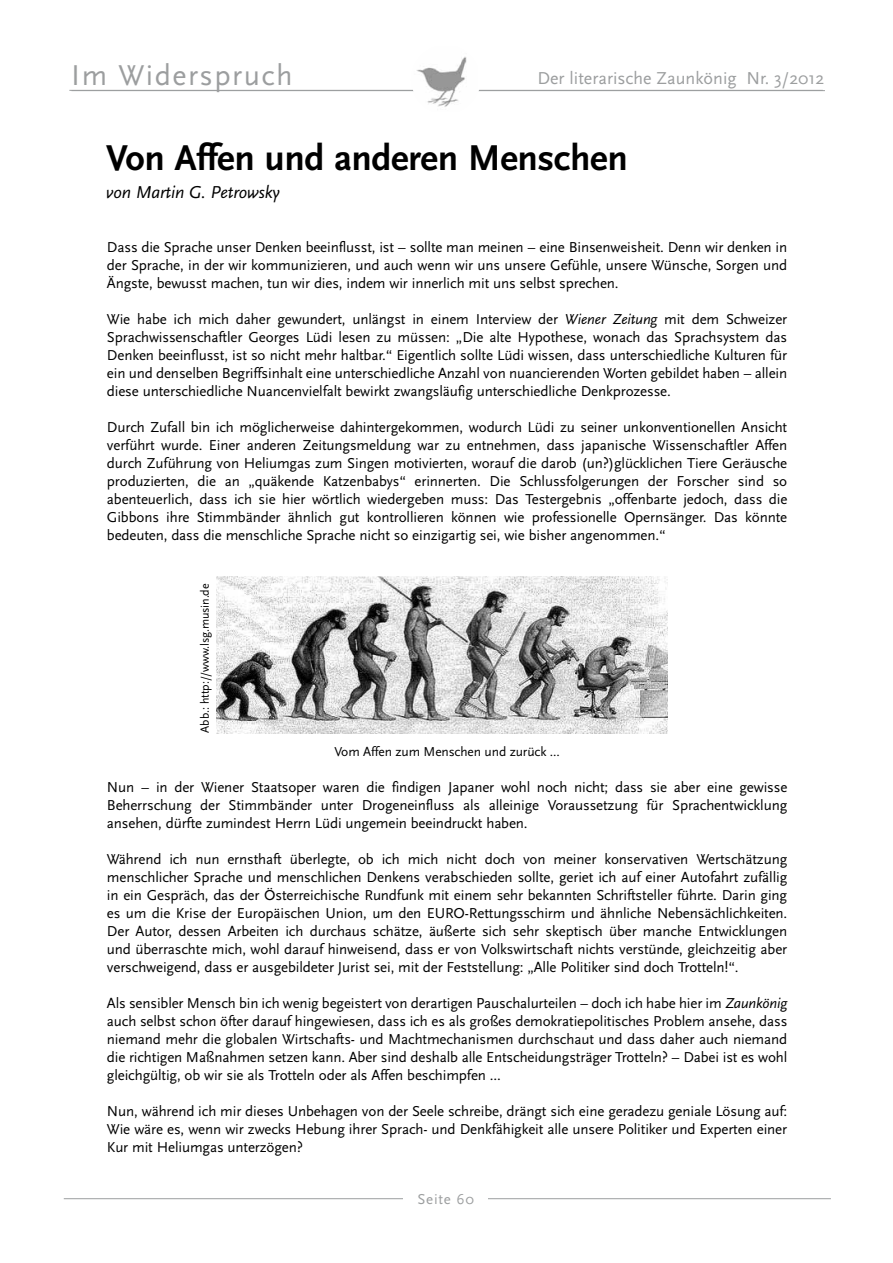
<style>
.page{position:relative;width:893px;height:1263px;background:#fff}
.page>*{position:absolute;margin:0;border:0;box-sizing:border-box;transform-origin:0 0}
.t1{font:700 37.5px "Scala Sans";letter-spacing:-.01em;color:#000}
.t2{font:30px "Scala Sans";letter-spacing:.05em;color:#9c9e9f}
.t3{font:18px "Scala Sans";color:#9c9e9f}
.t4{font:italic 18px "Scala Sans";letter-spacing:-.01em;color:#000}
.t5{font:15px/18px "Scala Sans";letter-spacing:-.01em;color:#000;text-align:justify}
.t6{font:15px "Scala Sans";letter-spacing:.05em;color:#9c9e9f}
.t7{font:13.5px "Scala Sans";letter-spacing:-.01em;color:#000}
.t8{font:12px "Scala Sans";letter-spacing:-.01em;color:#000}
.s1{font-style:italic}
</style>
<div class="page">
<hr style="left:69px;top:90px;width:754px;height:1px;background:#9c9e9f">
<img style="left:217px;top:576px;width:451px;height:157px">
<hr style="left:72px;top:90px;width:753px;height:1px;background:#9c9e9f">
<img style="left:412px;top:57px;width:65px;height:50px">
<div style="left:412px;top:45px;width:68px;height:69px;border:1px solid #fff;border-radius:50%"></div>
<hr style="left:64px;top:1198px;width:767px;height:1px;background:#9c9e9f">
<div style="left:404px;top:1191px;width:84px;height:26px;background:#fff"></div>
<h2 class="t2" style="left:71px;top:58px;width:223px">Im Widerspruch</h2>
<p class="t3" style="left:537px;top:68px;width:289px">Der literarische Zaunkönig Nr. 3/2012</p>
<h1 class="t1" style="left:106px;top:138px;width:523px">Von Affen und anderen Menschen</h1>
<p class="t4" style="left:106px;top:182px;width:175px">von Martin G. Petrowsky</p>
<p class="t5" style="left:107px;top:238px;width:682px">Dass die Sprache unser Denken beeinflusst, ist – sollte man meinen – eine Binsenweisheit. Denn wir denken in der Sprache, in der wir kommunizieren, und auch wenn wir uns unsere Gefühle, unsere Wünsche, Sorgen und Ängste, bewusst machen, tun wir dies, indem wir innerlich mit uns selbst sprechen.</p>
<p class="t5" style="left:107px;top:310px;width:682px">Wie habe ich mich daher gewundert, unlängst in einem Interview der <span class="s1">Wiener Zeitung</span> mit dem Schweizer Sprachwissenschaftler Georges Lüdi lesen zu müssen: „Die alte Hypothese, wonach das Sprachsystem das Denken beeinflusst, ist so nicht mehr haltbar.“ Eigentlich sollte Lüdi wissen, dass unterschiedliche Kulturen für ein und denselben Begriffsinhalt eine unterschiedliche Anzahl von nuancierenden Worten gebildet haben – allein diese unterschiedliche Nuancenvielfalt bewirkt zwangsläufig unterschiedliche Denkprozesse.</p>
<p class="t5" style="left:107px;top:418px;width:682px">Durch Zufall bin ich möglicherweise dahintergekommen, wodurch Lüdi zu seiner unkonventionellen Ansicht verführt wurde. Einer anderen Zeitungsmeldung war zu entnehmen, dass japanische Wissenschaftler Affen durch Zuführung von Heliumgas zum Singen motivierten, worauf die darob (un?)glücklichen Tiere Geräusche produzierten, die an „quäkende Katzenbabys“ erinnerten. Die Schlussfolgerungen der Forscher sind so abenteuerlich, dass ich sie hier wörtlich wiedergeben muss: Das Testergebnis „offenbarte jedoch, dass die Gibbons ihre Stimmbänder ähnlich gut kontrollieren können wie professionelle Opernsänger. Das könnte bedeuten, dass die menschliche Sprache nicht so einzigartig sei, wie bisher angenommen.“</p>
<p class="t8" style="left:198px;top:732px;width:151px;rotate:-90deg">Abb.: http://www.lsg.musin.de</p>
<p class="t7" style="left:334px;top:744px;width:227px">Vom Affen zum Menschen und zurück ...</p>
<p class="t5" style="left:107px;top:778px;width:682px">Nun – in der Wiener Staatsoper waren die findigen Japaner wohl noch nicht; dass sie aber eine gewisse Beherrschung der Stimmbänder unter Drogeneinfluss als alleinige Voraussetzung für Sprachentwicklung ansehen, dürfte zumindest Herrn Lüdi ungemein beeindruckt haben.</p>
<p class="t5" style="left:107px;top:850px;width:682px">Während ich nun ernsthaft überlegte, ob ich mich nicht doch von meiner konservativen Wertschätzung menschlicher Sprache und menschlichen Denkens verabschieden sollte, geriet ich auf einer Autofahrt zufällig in ein Gespräch, das der Österreichische Rundfunk mit einem sehr bekannten Schriftsteller führte. Darin ging es um die Krise der Europäischen Union, um den EURO-Rettungsschirm und ähnliche Nebensächlichkeiten.<br>Der Autor, dessen Arbeiten ich durchaus schätze, äußerte sich sehr skeptisch über manche Entwicklungen und überraschte mich, wohl darauf hinweisend, dass er von Volkswirtschaft nichts verstünde, gleichzeitig aber verschweigend, dass er ausgebildeter Jurist sei, mit der Feststellung: „Alle Politiker sind doch Trotteln!“.</p>
<p class="t5" style="left:107px;top:994px;width:682px">Als sensibler Mensch bin ich wenig begeistert von derartigen Pauschalurteilen – doch ich habe hier im <span class="s1">Zaunkönig </span>auch selbst schon öfter darauf hingewiesen, dass ich es als großes demokratiepolitisches Problem ansehe, dass niemand mehr die globalen Wirtschafts- und Machtmechanismen durchschaut und dass daher auch niemand die richtigen Maßnahmen setzen kann. Aber sind deshalb alle Entscheidungsträger Trotteln? – Dabei ist es wohl gleichgültig, ob wir sie als Trotteln oder als Affen beschimpfen ...</p>
<p class="t5" style="left:107px;top:1102px;width:682px">Nun, während ich mir dieses Unbehagen von der Seele schreibe, drängt sich eine geradezu geniale Lösung auf:<br>Wie wäre es, wenn wir zwecks Hebung ihrer Sprach- und Denkfähigkeit alle unsere Politiker und Experten einer Kur mit Heliumgas unterzögen?</p>
<p class="t6" style="left:418px;top:1191px;width:58px">Seite 60</p>
</div>
